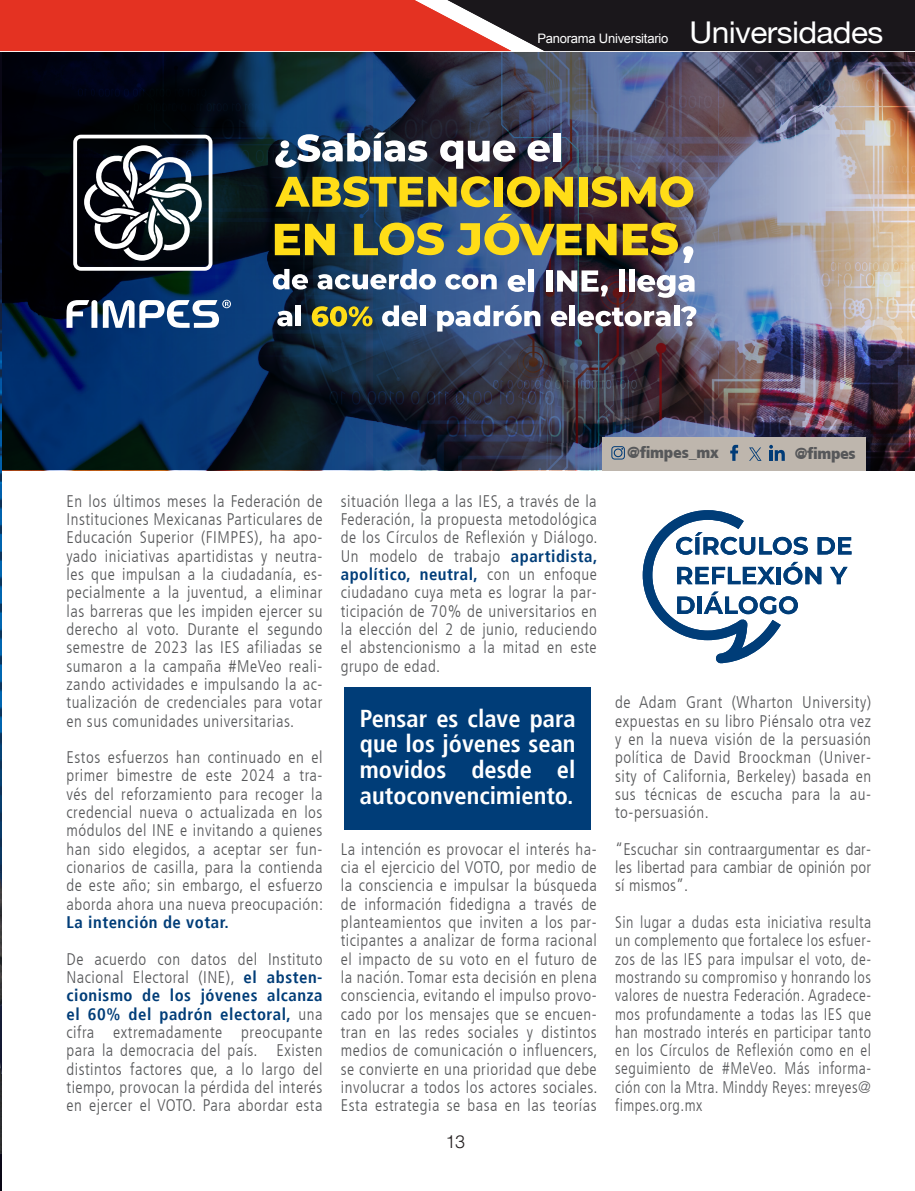
<style>
.page{position:relative;width:915px;height:1191px;background:#fff}
.page>*{position:absolute;margin:0;border:0;box-sizing:border-box;transform-origin:0 0}
.t1{font:30px "Helvetica Neue";letter-spacing:-.02em;color:#fff;scale:1.06 1}
.t2{font:700 condensed 24.45px/26px "Frutiger";color:#fff;text-align:justify}
.t3{font:300 18px "Helvetica LT Std";color:#231f20}
.t4{font:300 condensed 16.8px/18.3px "Frutiger LT";letter-spacing:.03em;color:#57585a;text-align:justify}
.t5{font:300 condensed 16.8px/18.3px "Frutiger LT";letter-spacing:.03em;color:#57585a;text-align:justify;scale:.95 1}
.t6{font:700 condensed 16.8px/18.3px "Frutiger";letter-spacing:.03em;color:#003d78}
.t7{font:900 condensed 16.05px "Frutiger";letter-spacing:-.015em;color:#57585a}
.t8{font:13.05px "Arial";letter-spacing:-.02em;color:#fff}
.s1{font-family:"Frutiger";font-weight:700;color:#003d78}
.s2{font-family:"Frutiger LT";font-weight:300;color:#57585a}
</style>
<div class="page">
<img style="left:2px;top:51px;width:912px;height:418px">
<svg style="left:275px;top:132px;width:152px;height:36px"></svg>
<svg style="left:440px;top:140px;width:75px;height:29px"></svg>
<svg style="left:527px;top:140px;width:22px;height:22px"></svg>
<div style="left:553px;top:133px;width:7px;height:28px;background:#fff"></div>
<svg style="left:275px;top:176px;width:215px;height:31px;background:#99902e"></svg>
<div style="left:494px;top:177px;width:8px;height:30px;background:#ffdd17"></div>
<svg style="left:506px;top:176px;width:66px;height:31px;background:#a79225"></svg>
<div style="left:578px;top:177px;width:9px;height:30px;background:#ffdd17"></div>
<svg style="left:591px;top:176px;width:102px;height:31px;background:#b0962c"></svg>
<svg style="left:275px;top:224px;width:60px;height:31px;background:#b19d1a"></svg>
<svg style="left:354px;top:222px;width:90px;height:33px;background:#97953f"></svg>
<svg style="left:457px;top:214px;width:159px;height:41px;background:#8d8541"></svg>
<svg style="left:622px;top:222px;width:55px;height:33px;background:#b59722"></svg>
<svg style="left:683px;top:246px;width:10px;height:17px"></svg>
<svg style="left:273px;top:269px;width:35px;height:20px"></svg>
<svg style="left:317px;top:269px;width:118px;height:20px"></svg>
<svg style="left:445px;top:274px;width:51px;height:15px"></svg>
<svg style="left:507px;top:275px;width:18px;height:17px"></svg>
<div style="left:528px;top:269px;width:5px;height:23px;background:#fff"></div>
<div style="left:546px;top:270px;width:6px;height:22px;background:#fff"></div>
<svg style="left:557px;top:270px;width:50px;height:26px"></svg>
<div style="left:619px;top:269px;width:6px;height:23px;background:#fff"></div>
<div style="left:628px;top:269px;width:6px;height:23px;background:#fff"></div>
<svg style="left:637px;top:275px;width:57px;height:23px"></svg>
<svg style="left:277px;top:311px;width:15px;height:15px"></svg>
<div style="left:295px;top:305px;width:6px;height:21px;background:#fff"></div>
<svg style="left:312px;top:306px;width:60px;height:20px"></svg>
<svg style="left:382px;top:305px;width:36px;height:21px"></svg>
<div style="left:420px;top:305px;width:5px;height:21px;background:#fff"></div>
<svg style="left:437px;top:305px;width:103px;height:26px"></svg>
<svg style="left:550px;top:311px;width:17px;height:15px"></svg>
<div style="left:569px;top:305px;width:6px;height:21px;background:#fff"></div>
<svg style="left:577px;top:308px;width:93px;height:18px"></svg>
<div style="left:673px;top:305px;width:6px;height:21px;background:#fff"></div>
<svg style="left:680px;top:306px;width:16px;height:20px"></svg>
<div style="left:602px;top:437px;width:263px;height:34px;background:#beb6ad"></div>
<svg style="left:611px;top:446px;width:13px;height:13px"></svg>
<svg style="left:730px;top:445px;width:8px;height:16px"></svg>
<svg style="left:769px;top:445px;width:15px;height:16px"></svg>
<svg style="left:749px;top:447px;width:12px;height:14px"></svg>
<svg style="left:642px;top:510px;width:209px;height:153px"></svg>
<svg style="left:66px;top:300px;width:31px;height:28px"></svg>
<svg style="left:73px;top:135px;width:139px;height:136px"></svg>
<svg style="left:103px;top:300px;width:128px;height:28px"></svg>
<div style="left:344px;top:687px;width:246px;height:143px;background:#003d78"></div>
<img style="left:0;top:51px;width:2px;height:1140px">
<svg style="left:0;top:0;width:914px;height:51px;background:#882c26"></svg>
<img style="left:0;top:685px;width:2px;height:468px">
<p class="t8" style="left:537px;top:30px;width:132px">Panorama Universitario</p>
<h1 class="t1" style="left:689px;top:11px;width:184px">Universidades</h1>
<p class="t4" style="left:66px;top:492px;width:257px">En los últimos meses la Federación de Instituciones Mexicanas Particulares de Educación Superior (FIMPES), ha apo&shy;yado iniciativas apartidistas y neutra&shy;les que impulsan a la ciudadanía, es&shy;pecialmente a la juventud, a eliminar las barreras que les impiden ejercer su derecho al voto. Durante el segundo semestre de 2023 las IES afiliadas se sumaron a la campaña #MeVeo reali&shy;zando actividades e impulsando la ac&shy;tualización de credenciales para votar en sus comunidades universitarias.</p>
<p class="t4" style="left:66px;top:748px;width:258px">Estos esfuerzos han continuado en el primer bimestre de este 2024 a tra&shy;vés del reforzamiento para recoger la credencial nueva o actualizada en los módulos del INE e invitando a quienes han sido elegidos, a aceptar ser fun&shy;cionarios de casilla, para la contienda de este año; sin embargo, el esfuerzo aborda ahora una nueva preocupación:</p>
<p class="t6" style="left:66px;top:913px;width:164px">La intención de votar.</p>
<p class="t4" style="left:66px;top:950px;width:257px">De acuerdo con datos del Instituto<br>Nacional Electoral (INE), <span class="s1">el absten-</span></p>
<p class="t6" style="left:66px;top:986px;width:257px">cionismo de los jóvenes alcanza el 60% del padrón electoral, <span class="s2">una</span></p>
<p class="t4" style="left:66px;top:1023px;width:257px">cifra extremadamente preocupante para la democracia del país. Existen distintos factores que, a lo largo del tiempo, provocan la pérdida del interés en ejercer el VOTO. Para abordar esta</p>
<p class="t4" style="left:341px;top:492px;width:258px">situación llega a las IES, a través de la Federación, la propuesta metodológica de los Círculos de Reflexión y Diálogo.<br>Un modelo de trabajo <span class="s1">apartidista,</span></p>
<p class="t6" style="left:341px;top:565px;width:257px">apolítico, neutral, <span class="s2">con un enfoque</span></p>
<p class="t4" style="left:341px;top:583px;width:257px">ciudadano cuya meta es lograr la par&shy;ticipación de 70% de universitarios en la elección del 2 de junio, reduciendo el abstencionismo a la mitad en este grupo de edad.</p>
<h2 class="t2" style="left:360px;top:705px;width:217px">Pensar es clave para que los jóvenes sean movidos desde el autoconvencimiento.</h2>
<p class="t4" style="left:341px;top:840px;width:258px">La intención es provocar el interés ha&shy;cia el ejercicio del VOTO, por medio de la consciencia e impulsar la búsqueda de información fidedigna a través de planteamientos que inviten a los par&shy;ticipantes a analizar de forma racional el impacto de su voto en el futuro de la nación. Tomar esta decisión en plena consciencia, evitando el impulso provo&shy;cado por los mensajes que se encuen&shy;tran en las redes sociales y distintos medios de comunicación o influencers, se convierte en una prioridad que debe involucrar a todos los actores sociales.<br>Esta estrategia se basa en las teorías</p>
<p class="t3" style="left:445px;top:1130px;width:21px">13</p>
<p class="t7" style="left:627px;top:442px;width:93px">@fimpes_mx</p>
<p class="t7" style="left:794px;top:443px;width:62px">@fimpes</p>
<p class="t4" style="left:615px;top:693px;width:257px">de Adam Grant (Wharton University) expuestas en su libro Piénsalo otra vez y en la nueva visión de la persuasión política de David Broockman (Univer&shy;sity of California, Berkeley) basada en sus técnicas de escucha para la au&shy;to-persuasión.</p>
<p class="t4" style="left:615px;top:840px;width:257px">“Escuchar sin contraargumentar es dar&shy;les libertad para cambiar de opinión por sí mismos”.</p>
<p class="t5" style="left:615px;top:913px;width:271px">Sin lugar a dudas esta iniciativa resulta un complemento que fortalece los esfuer&shy;zos de las IES para impulsar el voto, de&shy;mostrando su compromiso y honrando los valores de nuestra Federación. Agradece&shy;mos profundamente a todas las IES que han mostrado interés en participar tanto en los Círculos de Reflexión como en el seguimiento de #MeVeo. Más informa&shy;ción con la Mtra. Minddy Reyes: mreyes@ fimpes.org.mx</p>
</div>
